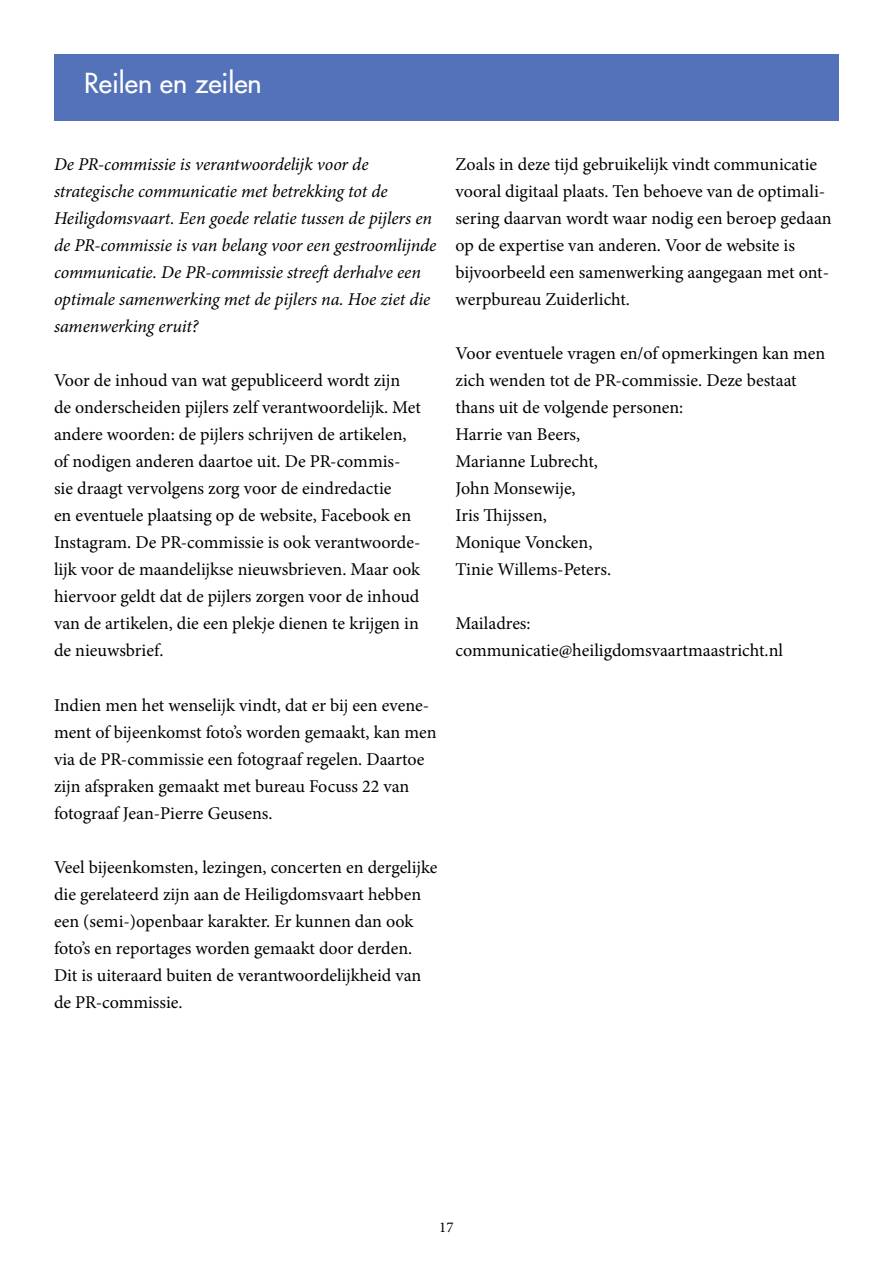
<style>
.page{position:relative;width:893px;height:1263px;background:#fff}
.page>*{position:absolute;margin:0;border:0;box-sizing:border-box;transform-origin:0 0}
.t1{font:500 27px "Futura";color:#fff}
.t2{font:18px/27px "Minion Pro";color:#000}
.t3{font:italic 18px/27px "Minion Pro";letter-spacing:-.01em;color:#000}
.t4{font:15px "Minion Pro";color:#000}
</style>
<div class="page">
<div style="left:54px;top:54px;width:785px;height:66px;background:#5472b9"></div>
<h1 class="t1" style="left:84px;top:66px;width:179px">Reilen en zeilen</h1>
<p class="t3" style="left:54px;top:151px;width:384px">De PR-commissie is verantwoordelijk voor de strategische communicatie met betrekking tot de Heiligdomsvaart. Een goede relatie tussen de pijlers en de PR-commissie is van belang voor een gestroomlijnde communicatie. De PR-commissie streeft derhalve een optimale samenwerking met de pijlers na. Hoe ziet die samenwerking eruit?</p>
<p class="t2" style="left:54px;top:367px;width:368px">Voor de inhoud van wat gepubliceerd wordt zijn de onderscheiden pijlers zelf verantwoordelijk. Met andere woorden: de pijlers schrijven de artikelen, of nodigen anderen daartoe uit. De PR-commis&shy;sie draagt vervolgens zorg voor de eindredactie<br>en eventuele plaatsing op de website, Facebook en Instagram. De PR-commissie is ook verantwoorde&shy;lijk voor de maandelijkse nieuwsbrieven. Maar ook hiervoor geldt dat de pijlers zorgen voor de inhoud van de artikelen, die een plekje dienen te krijgen in de nieuwsbrief.</p>
<p class="t2" style="left:54px;top:691px;width:384px">Indien men het wenselijk vindt, dat er bij een evene&shy;ment of bijeenkomst foto’s worden gemaakt, kan men via de PR-commissie een fotograaf regelen. Daartoe zijn afspraken gemaakt met bureau Focuss 22 van fotograaf Jean-Pierre Geusens.</p>
<p class="t2" style="left:54px;top:853px;width:385px">Veel bijeenkomsten, lezingen, concerten en dergelijke die gerelateerd zijn aan de Heiligdomsvaart hebben een (semi-)openbaar karakter. Er kunnen dan ook foto’s en reportages worden gemaakt door derden.<br>Dit is uiteraard buiten de verantwoordelijkheid van de PR-commissie.</p>
<p class="t2" style="left:455px;top:151px;width:378px">Zoals in deze tijd gebruikelijk vindt communicatie vooral digitaal plaats. Ten behoeve van de optimali&shy;sering daarvan wordt waar nodig een beroep gedaan op de expertise van anderen. Voor de website is bijvoorbeeld een samenwerking aangegaan met ont&shy;werpbureau Zuiderlicht.</p>
<p class="t2" style="left:455px;top:340px;width:371px">Voor eventuele vragen en/of opmerkingen kan men zich wenden tot de PR-commissie. Deze bestaat thans uit de volgende personen:<br>Harrie van Beers,<br>Marianne Lubrecht,<br>John Monsewije,<br>Iris Thijssen,<br>Monique Voncken,<br>Tinie Willems-Peters.</p>
<p class="t2" style="left:455px;top:610px;width:329px">Mailadres: communicatie@heiligdomsvaartmaastricht.nl</p>
<p class="t4" style="left:439px;top:1217px;width:16px">17</p>
</div>
